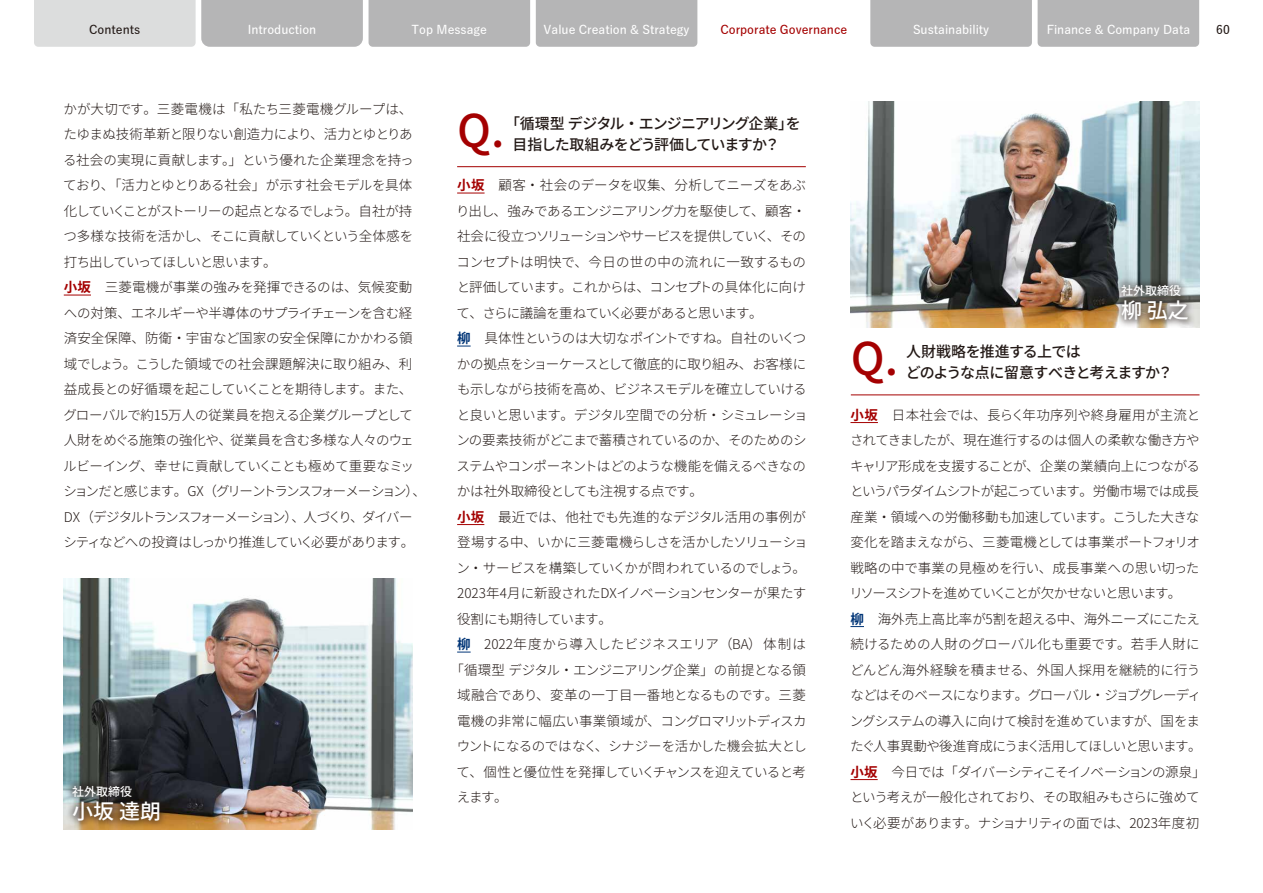
<style>
.page{position:relative;width:1263px;height:893px;background:#fff}
.page>*{position:absolute;margin:0;border:0;box-sizing:border-box;transform-origin:0 0}
.t1{font:500 45px "Noto Sans CJ Kjp";color:#a40001}
.t2{font:500 21px "Noto Sans CJ Kjp";color:#fff}
.t3{font:500 15px "Noto Sans CJ Kjp";letter-spacing:-.055em;color:#231916}
.t4{font:500 15px "Noto Sans CJ Kjp";letter-spacing:-.035em;color:#231916}
.t5{font:300 13.5px/25.5px "Noto Sans CJ Kjp";letter-spacing:-.035em;color:#231916}
.t6{font:300 13.5px "Noto Sans CJ Kjp";letter-spacing:-.055em;color:#231916}
.t7{font:300 13.5px "Noto Sans CJ Kjp";letter-spacing:-.01em;color:#231916}
.t8{font:300 13.5px "Noto Sans CJ Kjp";letter-spacing:-.065em;color:#231916}
.t9{font:300 13.5px "Noto Sans CJ Kjp";letter-spacing:.005em;color:#231916}
.t10{font:300 13.5px "Noto Sans CJ Kjp";letter-spacing:-.015em;color:#231916}
.t11{font:300 13.5px "Noto Sans CJ Kjp";letter-spacing:.015em;color:#231916}
.t12{font:300 13.5px "Noto Sans CJ Kjp";letter-spacing:.01em;color:#231916}
.t13{font:300 13.5px "Noto Sans CJ Kjp";color:#231916}
.t14{font:300 13.5px "Noto Sans CJ Kjp";letter-spacing:-.06em;color:#231916}
.t15{font:600 12px "Yu Go Pr 6 N";color:#fff}
.t16{font:600 12px "Yu Go Pr 6 N";color:#a40001}
.t17{font:500 12px "Noto Sans CJ Kjp";color:#fff}
.t18{font:600 12px "Yu Go Pr 6 N";color:#231916}
.s1{font-weight:700;color:#a40001}
.s2{font-weight:700;color:#003577}
</style>
<div class="page">
<svg style="left:850px;top:422px;width:28px;height:1px"></svg>
<svg style="left:850px;top:626px;width:14px;height:1px"></svg>
<svg style="left:850px;top:779px;width:28px;height:1px"></svg>
<svg style="left:457px;top:193px;width:28px;height:1px"></svg>
<svg style="left:457px;top:346px;width:14px;height:1px"></svg>
<svg style="left:457px;top:524px;width:27px;height:1px"></svg>
<svg style="left:457px;top:652px;width:14px;height:1px"></svg>
<svg style="left:64px;top:295px;width:27px;height:1px"></svg>
<img style="left:64px;top:578px;width:348px;height:251px">
<img style="left:850px;top:102px;width:349px;height:225px">
<hr style="left:457px;top:166px;width:349px;height:1px;background:#a40001">
<hr style="left:851px;top:395px;width:348px;height:1px;background:#a40001">
<div style="left:64px;top:777px;width:104px;height:52px;background:#231916;opacity:.5"></div>
<div style="left:1113px;top:276px;width:83px;height:52px;background:#231916;opacity:.5"></div>
<div style="left:870px;top:0;width:329px;height:47px;background:#b5b5b6"></div>
<svg style="left:34px;top:0;width:329px;height:47px;background:#c9caca"></svg>
<div style="left:369px;top:0;width:161px;height:47px;background:#b5b5b6"></div>
<div style="left:536px;top:0;width:161px;height:47px;background:#b5b5b6"></div>
<p class="t18" style="left:89px;top:19px;width:52px">Contents</p>
<p class="t15" style="left:248px;top:19px;width:70px">Introduction</p>
<p class="t15" style="left:412px;top:19px;width:77px">Top Message</p>
<p class="t15" style="left:544px;top:19px;width:147px">Value Creation &amp; Strategy</p>
<p class="t16" style="left:720px;top:19px;width:128px">Corporate Governance</p>
<p class="t15" style="left:913px;top:19px;width:78px">Sustainability</p>
<p class="t15" style="left:1047px;top:19px;width:145px">Finance &amp; Company Data</p>
<p class="t18" style="left:1216px;top:19px;width:15px">60</p>
<p class="t5" style="left:63px;top:96px;width:364px">かが大切です。三菱電機は「私たち三菱電機グループは、たゆまぬ技術革新と限りない創造力により、活力とゆとりある社会の実現に貢献します。」という優れた企業理念を持っており、「活力とゆとりある社会」が示す社会モデルを具体化していくことがストーリーの起点となるでしょう。自社が持つ多様な技術を活かし、そこに貢献していくという全体感を打ち出していってほしいと思います。<br><span class="s1">小坂</span> 三菱電機が事業の強みを発揮できるのは、気候変動への対策、エネルギーや半導体のサプライチェーンを含む経済安全保障、防衛・宇宙など国家の安全保障にかかわる領域でしょう。こうした領域での社会課題解決に取り組み、利益成長との好循環を起こしていくことを期待します。また、グローバルで約15万人の従業員を抱える企業グループとして人財をめぐる施策の強化や、従業員を含む多様な人々のウェルビーイング、幸せに貢献していくことも極めて重要なミッションだと感じます。GX（グリーントランスフォーメーション）、<br>DX（デジタルトランスフォーメーション）、人づくり、ダイバーシティなどへの投資はしっかり推進していく必要があります。</p>
<p class="t17" style="left:72px;top:784px;width:61px">社外取締役</p>
<h2 class="t2" style="left:72px;top:799px;width:90px">小坂 達朗</h2>
<h1 class="t1" style="left:457px;top:105px;width:49px">Q.</h1>
<p class="t3" style="left:505px;top:115px;width:297px">「循環型 デジタル・エンジニアリング企業」を</p>
<p class="t3" style="left:512px;top:136px;width:269px">目指した取組みをどう評価していますか？</p>
<p class="t5" style="left:457px;top:173px;width:350px"><span class="s1">小坂</span> 顧客・社会のデータを収集、分析してニーズをあぶ</p>
<p class="t6" style="left:456px;top:203px;width:351px">り出し、強みであるエンジニアリング力を駆使して、顧客・</p>
<p class="t8" style="left:457px;top:228px;width:350px">社会に役立つソリューションやサービスを提供していく、その</p>
<p class="t11" style="left:456px;top:254px;width:351px">コンセプトは明快で、今日の世の中の流れに一致するもの</p>
<p class="t5" style="left:457px;top:275px;width:351px">と評価しています。これからは、コンセプトの具体化に向け</p>
<p class="t14" style="left:457px;top:305px;width:308px">て、さらに議論を重ねていく必要があると思います。</p>
<p class="t5" style="left:457px;top:326px;width:351px"><span class="s2">柳</span> 具体性というのは大切なポイントですね。自社のいくつ</p>
<p class="t5" style="left:457px;top:351px;width:351px">かの拠点をショーケースとして徹底的に取り組み、お客様に</p>
<p class="t5" style="left:457px;top:377px;width:351px">も示しながら技術を高め、ビジネスモデルを確立していける</p>
<p class="t5" style="left:457px;top:402px;width:352px">と良いと思います。デジタル空間での分析・シミュレーショ</p>
<p class="t5" style="left:456px;top:428px;width:352px">ンの要素技術がどこまで蓄積されているのか、そのためのシ</p>
<p class="t5" style="left:456px;top:453px;width:351px">ステムやコンポーネントはどのような機能を備えるべきなの</p>
<p class="t5" style="left:457px;top:479px;width:247px">かは社外取締役としても注視する点です。</p>
<p class="t13" style="left:457px;top:509px;width:350px"><span class="s1">小坂</span> 最近では、他社でも先進的なデジタル活用の事例が</p>
<p class="t5" style="left:457px;top:530px;width:352px">登場する中、いかに三菱電機らしさを活かしたソリューショ</p>
<p class="t5" style="left:456px;top:555px;width:351px">ン・サービスを構築していくかが問われているのでしょう。</p>
<p class="t7" style="left:457px;top:585px;width:351px">2023年4月に新設されたDXイノベーションセンターが果たす</p>
<p class="t6" style="left:457px;top:611px;width:156px">役割にも期待しています。</p>
<p class="t9" style="left:457px;top:636px;width:350px"><span class="s2">柳</span> 2022年度から導入したビジネスエリア（BA）体制は</p>
<p class="t5" style="left:451px;top:657px;width:357px">「循環型 デジタル・エンジニアリング企業」の前提となる領</p>
<p class="t12" style="left:457px;top:687px;width:350px">域融合であり、変革の一丁目一番地となるものです。三菱</p>
<p class="t10" style="left:457px;top:713px;width:351px">電機の非常に幅広い事業領域が、コングロマリットディスカ</p>
<p class="t5" style="left:457px;top:734px;width:352px">ウントになるのではなく、シナジーを活かした機会拡大とし</p>
<p class="t5" style="left:457px;top:759px;width:351px">て、個性と優位性を発揮していくチャンスを迎えていると考</p>
<p class="t5" style="left:457px;top:785px;width:52px">えます。</p>
<h1 class="t1" style="left:851px;top:333px;width:49px">Q.</h1>
<p class="t4" style="left:906px;top:343px;width:176px">人財戦略を推進する上では</p>
<p class="t17" style="left:1121px;top:284px;width:61px">社外取締役</p>
<h2 class="t2" style="left:1121px;top:299px;width:69px">柳 弘之</h2>
<p class="t3" style="left:906px;top:365px;width:268px">どのような点に留意すべきと考えますか？</p>
<p class="t5" style="left:849px;top:402px;width:358px"><span class="s1">小坂</span> 日本社会では、長らく年功序列や終身雇用が主流とされてきましたが、現在進行するのは個人の柔軟な働き方やキャリア形成を支援することが、企業の業績向上につながるというパラダイムシフトが起こっています。労働市場では成長産業・領域への労働移動も加速しています。こうした大きな変化を踏まえながら、三菱電機としては事業ポートフォリオ戦略の中で事業の見極めを行い、成長事業への思い切ったリソースシフトを進めていくことが欠かせないと思います。<br><span class="s2">柳</span> 海外売上高比率が5割を超える中、海外ニーズにこたえ続けるための人財のグローバル化も重要です。若手人財にどんどん海外経験を積ませる、外国人採用を継続的に行うなどはそのベースになります。グローバル・ジョブグレーディングシステムの導入に向けて検討を進めていますが、国をまたぐ人事異動や後進育成にうまく活用してほしいと思います。<span class="s1">小坂</span> 今日では「ダイバーシティこそイノベーションの源泉」という考えが一般化されており、その取組みもさらに強めていく必要があります。ナショナリティの面では、2023年度初</p>
</div>
